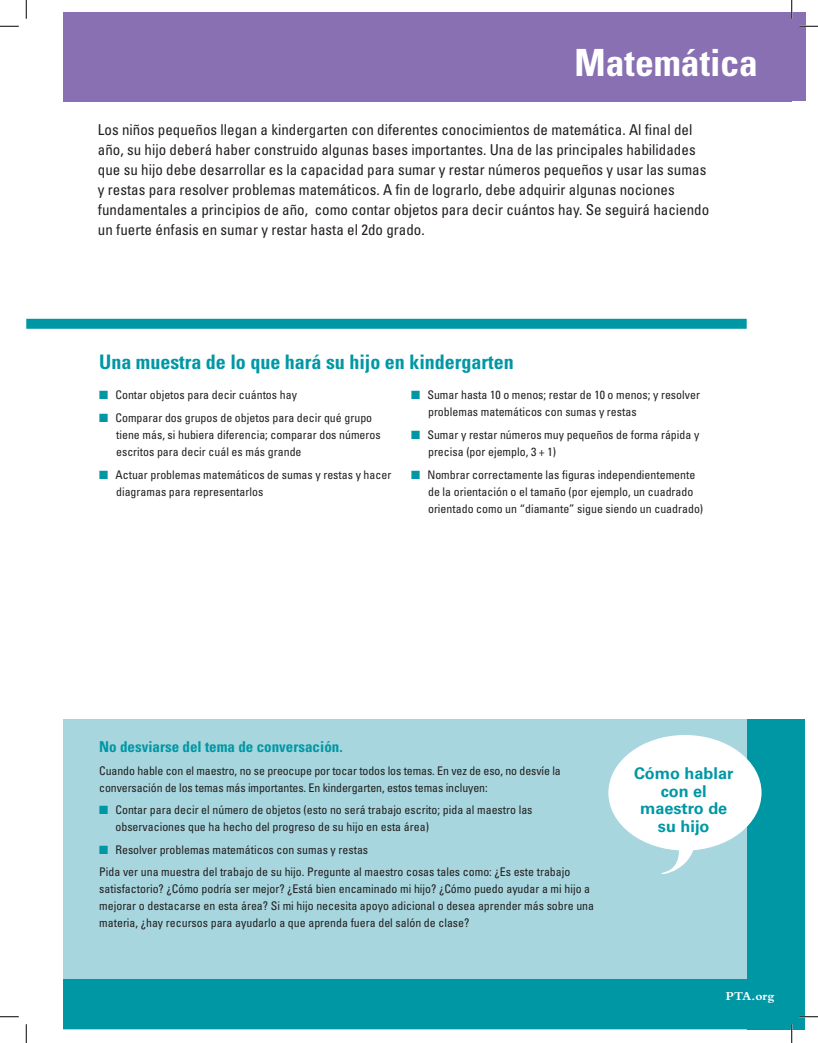
<style>
.page{position:relative;width:818px;height:1043px;background:#fff}
.page>*{position:absolute;margin:0;border:0;box-sizing:border-box;transform-origin:0 0}
.t1{font:700 condensed 37.5px "Univers LT Std";color:#fff}
.t2{font:700 condensed 20px "Univers LT Std";color:#0097a4}
.t3{font:700 16.25px/17.5px "Univers LT Std";color:#0097a4;text-align:center}
.t4{font:condensed 15px/20px "Univers LT Std";color:#231f20}
.t5{font:700 condensed 15px "Univers LT Std";color:#0097a4}
.t6{font:700 12.5px "Bembo Std";color:#fff}
.t7{font:condensed 11.88px/16.9px "Univers LT Std";color:#231f20}
.s1{color:#0097a4}
</style>
<div class="page">
<div style="left:63px;top:13px;width:742px;height:88px;background:#8870b2"></div>
<div style="left:63px;top:719px;width:726px;height:311px;background:#a7d6de"></div>
<div style="left:747px;top:719px;width:58px;height:311px;background:#0097a4"></div>
<div style="left:63px;top:979px;width:686px;height:49px;background:#0097a4"></div>
<div style="left:26px;top:319px;width:720px;height:10px;background:#0097a4"></div>
<div style="left:608px;top:735px;width:153px;height:115px;background:#fff;border-radius:50%"></div>
<svg style="left:656px;top:846px;width:38px;height:28px"></svg>
<svg style="left:0;top:25px;width:19px;height:2px"></svg>
<svg style="left:799px;top:25px;width:19px;height:2px"></svg>
<svg style="left:0;top:1016px;width:19px;height:1px"></svg>
<svg style="left:799px;top:1015px;width:19px;height:2px"></svg>
<svg style="left:25px;top:0;width:2px;height:19px"></svg>
<svg style="left:25px;top:1024px;width:2px;height:18px"></svg>
<svg style="left:790px;top:0;width:2px;height:19px"></svg>
<svg style="left:790px;top:1024px;width:2px;height:18px"></svg>
<h1 class="t1" style="left:574px;top:40px;width:185px">Matemática</h1>
<p class="t4" style="left:98px;top:120px;width:612px">Los niños pequeños llegan a kindergarten con diferentes conocimientos de matemática. Al final del año, su hijo deberá haber construido algunas bases importantes. Una de las principales habilidades que su hijo debe desarrollar es la capacidad para sumar y restar números pequeños y usar las sumas y restas para resolver problemas matemáticos. A fin de lograrlo, debe adquirir algunas nociones fundamentales a principios de año, como contar objetos para decir cuántos hay. Se seguirá haciendo un fuerte énfasis en sumar y restar hasta el 2do grado.</p>
<h2 class="t2" style="left:99px;top:350px;width:416px">Una muestra de lo que hará su hijo en kindergarten</h2>
<p class="t7" style="left:99px;top:386px;width:199px"><span class="s1">■</span> Contar objetos para decir cuántos hay</p>
<p class="t7" style="left:116px;top:409px;width:266px;text-indent:-17px"><span class="s1">■</span> Comparar dos grupos de objetos para decir qué grupo tiene más, si hubiera diferencia; comparar dos números escritos para decir cuál es más grande</p>
<p class="t7" style="left:116px;top:466px;width:277px;text-indent:-17px"><span class="s1">■</span> Actuar problemas matemáticos de sumas y restas y hacer diagramas para representarlos</p>
<p class="t7" style="left:428px;top:386px;width:273px;text-indent:-17px"><span class="s1">■</span> Sumar hasta 10 o menos; restar de 10 o menos; y resolver problemas matemáticos con sumas y restas</p>
<p class="t7" style="left:428px;top:426px;width:273px;text-indent:-17px"><span class="s1">■</span> Sumar y restar números muy pequeños de forma rápida y precisa (por ejemplo, 3 + 1)</p>
<p class="t7" style="left:428px;top:466px;width:277px;text-indent:-17px"><span class="s1">■</span> Nombrar correctamente las figuras independientemente de la orientación o el tamaño (por ejemplo, un cuadrado orientado como un “diamante” sigue siendo un cuadrado)</p>
<p class="t5" style="left:99px;top:737px;width:245px">No desviarse del tema de conversación.</p>
<p class="t7" style="left:99px;top:762px;width:463px">Cuando hable con el maestro, no se preocupe por tocar todos los temas. En vez de eso, no desvíe la conversación de los temas más importantes. En kindergarten, estos temas incluyen:</p>
<p class="t7" style="left:115px;top:801px;width:418px;text-indent:-16px"><span class="s1">■</span> Contar para decir el número de objetos (esto no será trabajo escrito; pida al maestro las observaciones que ha hecho del progreso de su hijo en esta área)</p>
<p class="t7" style="left:99px;top:838px;width:472px;line-height:22.5px"><span class="s1">■</span> Resolver problemas matemáticos con sumas y restas<br>Pida ver una muestra del trabajo de su hijo. Pregunte al maestro cosas tales como: ¿Es este trabajo</p>
<p class="t7" style="left:99px;top:880px;width:496px">satisfactorio? ¿Cómo podría ser mejor? ¿Está bien encaminado mi hijo? ¿Cómo puedo ayudar a mi hijo a mejorar o destacarse en esta área? Si mi hijo necesita apoyo adicional o desea aprender más sobre una materia, ¿hay recursos para ayudarlo a que aprenda fuera del salón de clase?</p>
<h3 class="t3" style="left:634px;top:764px;width:101px">Cómo hablar con el maestro de su hijo</h3>
<p class="t6" style="left:726px;top:989px;width:50px">PTA.org</p>
</div>
